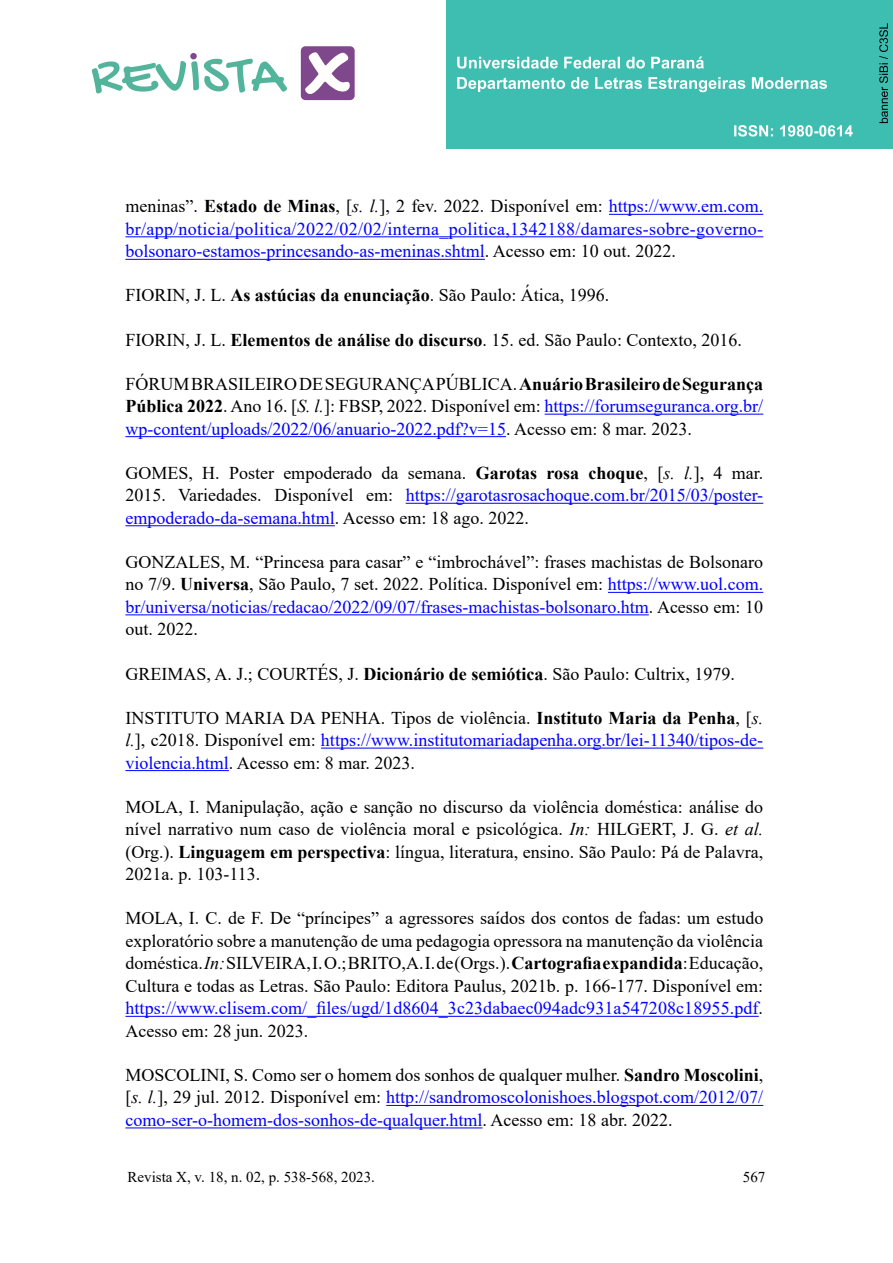
<style>
.page{position:relative;width:893px;height:1263px;background:#fff}
.page>*{position:absolute;margin:0;border:0;box-sizing:border-box;transform-origin:0 0}
.t1{font:18px/22.5px "Times New Roman";color:#000;text-align:justify}
.t2{font:18px/22.5px "Times New Roman";color:#00f;text-align:justify}
.t3{font:15px "Times New Roman";color:#000}
.s1{color:#000}
.s2{font-weight:700;color:#000}
.s3{font-style:italic;color:#000}
.s4{font-weight:700}
.s5{font-style:italic}
.s6{color:#00f}
</style>
<div class="page">
<div style="left:301px;top:46px;width:54px;height:54px;background:#80488c;border-radius:5px"></div>
<svg style="left:92px;top:59px;width:195px;height:34px"></svg>
<svg style="left:305px;top:52px;width:45px;height:42px"></svg>
<div style="left:190px;top:53px;width:7px;height:6px;background:#80488c;border-radius:50%"></div>
<div style="left:446px;top:0;width:447px;height:149px;background:#3ebeb1"></div>
<svg style="left:457px;top:77px;width:370px;height:15px"></svg>
<svg style="left:457px;top:57px;width:247px;height:12px"></svg>
<svg style="left:734px;top:125px;width:119px;height:12px"></svg>
<svg style="left:879px;top:23px;width:9px;height:100px"></svg>
<hr style="left:609px;top:214px;width:154px;height:1px;background:#00f">
<hr style="left:125px;top:236px;width:638px;height:1px;background:#00f">
<hr style="left:125px;top:259px;width:360px;height:1px;background:#00f">
<hr style="left:545px;top:414px;width:218px;height:1px;background:#00f">
<hr style="left:125px;top:436px;width:381px;height:1px;background:#00f">
<hr style="left:406px;top:503px;width:357px;height:1px;background:#00f">
<hr style="left:125px;top:525px;width:210px;height:1px;background:#00f">
<hr style="left:608px;top:592px;width:155px;height:1px;background:#00f">
<hr style="left:125px;top:614px;width:524px;height:1px;background:#00f">
<hr style="left:321px;top:748px;width:442px;height:1px;background:#00f">
<hr style="left:125px;top:770px;width:104px;height:1px;background:#00f">
<hr style="left:125px;top:1016px;width:634px;height:1px;background:#00f">
<hr style="left:386px;top:1105px;width:377px;height:1px;background:#00f">
<hr style="left:125px;top:1127px;width:357px;height:1px;background:#00f">
<p class="t2" style="left:125px;top:194px;width:639px"><span class="s1">meninas”.</span> <span class="s2">Estado de Minas</span><span class="s1">, [</span><span class="s3">s. l.</span><span class="s1">], 2 fev. 2022. Disponível em:</span> https://www.em.com. br/app/noticia/politica/2022/02/02/interna_politica,1342188/damares-sobre-governo&shy;bolsonaro-estamos-princesando-as-meninas.shtml<span class="s1">. Acesso em: 10 out. 2022.</span></p>
<p class="t1" style="left:125px;top:284px;width:486px">FIORIN, J. L. <span class="s4">As astúcias da enunciação</span>. São Paulo: Ática, 1996.</p>
<p class="t1" style="left:125px;top:328px;width:618px">FIORIN, J. L. <span class="s4">Elementos de análise do discurso</span>. 15. ed. São Paulo: Contexto, 2016.</p>
<p class="t1" style="left:125px;top:372px;width:639px">FÓRUM BRASILEIRO DE SEGURANÇA PÚBLICA.<span class="s4">Anuário Brasileiro de Segurança Pública 2022</span>. Ano 16. [<span class="s5">S. l.</span>]: FBSP, 2022. Disponível em: <span class="s6">https://forumseguranca.org.br/ wp-content/uploads/2022/06/anuario-2022.pdf?v=15</span>. Acesso em: 8 mar. 2023.</p>
<p class="t1" style="left:125px;top:461px;width:639px">GOMES, H. Poster empoderado da semana. <span class="s4">Garotas rosa choque</span>, [<span class="s5">s. l.</span>], 4 mar.<br>2015. Variedades. Disponível em: <span class="s6">https://garotasrosachoque.com.br/2015/03/poster&shy;empoderado-da-semana.html</span>. Acesso em: 18 ago. 2022.</p>
<p class="t1" style="left:125px;top:550px;width:639px">GONZALES, M. “Princesa para casar” e “imbrochável”: frases machistas de Bolsonaro no 7/9. <span class="s4">Universa</span>, São Paulo, 7 set. 2022. Política. Disponível em: <span class="s6">https://www.uol.com. br/universa/noticias/redacao/2022/09/07/frases-machistas-bolsonaro.htm</span>. Acesso em: 10 out. 2022.</p>
<p class="t1" style="left:125px;top:662px;width:611px">GREIMAS, A. J.; COURTÉS, J. <span class="s4">Dicionário de semiótica</span>. São Paulo: Cultrix, 1979.</p>
<p class="t1" style="left:125px;top:706px;width:639px">INSTITUTO MARIA DA PENHA. Tipos de violência. <span class="s4">Instituto Maria da Penha</span>, [<span class="s5">s. l.</span>], c2018. Disponível em: <span class="s6">https://www.institutomariadapenha.org.br/lei-11340/tipos-de&shy;violencia.html</span>. Acesso em: 8 mar. 2023.</p>
<p class="t1" style="left:125px;top:795px;width:639px">MOLA, I. Manipulação, ação e sanção no discurso da violência doméstica: análise do nível narrativo num caso de violência moral e psicológica. <span class="s5">In:</span> HILGERT, J. G. <span class="s5">et al. </span>(Org.). <span class="s4">Linguagem em perspectiva</span>: língua, literatura, ensino. São Paulo: Pá de Palavra, 2021a. p. 103-113.</p>
<p class="t1" style="left:125px;top:906px;width:639px">MOLA, I. C. de F. De “príncipes” a agressores saídos dos contos de fadas: um estudo exploratório sobre a manutenção de uma pedagogia opressora na manutenção da violência doméstica. <span class="s5">In:</span> SILVEIRA, I. O.; BRITO, A. I. de (Orgs.). <span class="s4">Cartografia expandida</span>: Educação, Cultura e todas as Letras. São Paulo: Editora Paulus, 2021b. p. 166-177. Disponível em: <span class="s6">https://www.clisem.com/_files/ugd/1d8604_3c23dabaec094adc931a547208c18955.pdf</span>.<br>Acesso em: 28 jun. 2023.</p>
<p class="t1" style="left:125px;top:1063px;width:639px">MOSCOLINI, S. Como ser o homem dos sonhos de qualquer mulher. <span class="s4">Sandro Moscolini</span>, [<span class="s5">s. l.</span>], 29 jul. 2012. Disponível em: <span class="s6">http://sandromoscolonishoes.blogspot.com/2012/07/ como-ser-o-homem-dos-sonhos-de-qualquer.html</span>. Acesso em: 18 abr. 2022.</p>
<p class="t3" style="left:128px;top:1166px;width:249px">Revista X, v. 18, n. 02, p. 538-568, 2023.</p>
<p class="t3" style="left:743px;top:1166px;width:24px">567</p>
</div>
